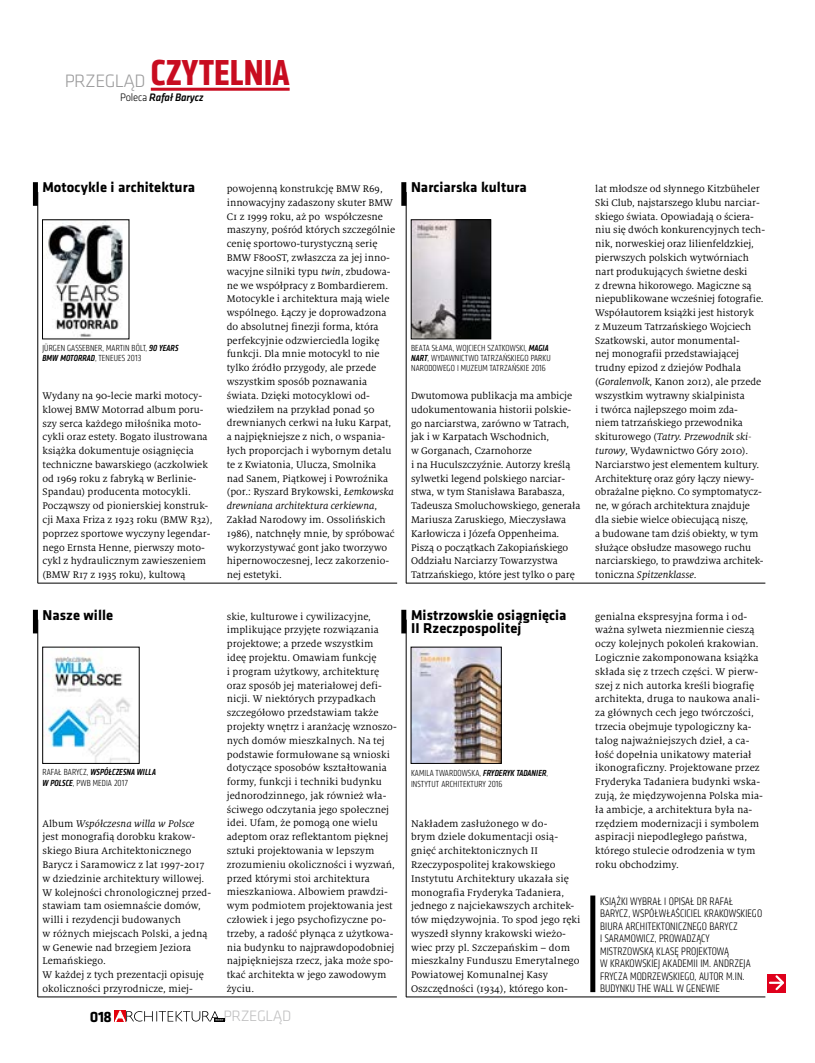
<style>
.page{position:relative;width:815px;height:1063px;background:#fff}
.page>*{position:absolute;margin:0;border:0;box-sizing:border-box;transform-origin:0 0}
.t1{font:700 condensed 37.5px "Klavika";color:#c80c20}
.t2{font:300 15.62px "Klavika";letter-spacing:-.03em;color:#bfbfc0}
.t3{font:700 15.62px "Klavika";color:#000}
.t4{font:700 14.75px/13.8px "Klavika";letter-spacing:.005em;color:#000}
.t5{font:300 condensed 11.25px/12.5px "Klavika";letter-spacing:.005em;color:#000}
.t6{font:italic 500 11.25px "Klavika";letter-spacing:-.02em;color:#000;scale:.95 1}
.t7{font:10.62px/13.8px "Milo Serif Pro";color:#000}
.t8{font:300 condensed 9.12px/10.4px "Klavika";letter-spacing:.01em;color:#000}
.s1{font-weight:300;font-stretch:normal;font-size:18.62px;color:#9c9c9d}
.s2{font-weight:300;font-style:normal}
.s3{font-style:italic}
.s4{font-weight:500;font-style:italic}
</style>
<div class="page">
<svg style="left:115px;top:1011px;width:110px;height:11px"></svg>
<hr style="left:151px;top:88px;width:139px;height:3px;background:#c80c20">
<hr style="left:38px;top:620px;width:1px;height:377px;background:#000">
<div style="left:33px;top:610px;width:5px;height:23px;background:#000"></div>
<hr style="left:406px;top:997px;width:359px;height:1px;background:#000">
<hr style="left:406px;top:620px;width:1px;height:377px;background:#000">
<div style="left:401px;top:610px;width:5px;height:23px;background:#000"></div>
<hr style="left:38px;top:997px;width:359px;height:1px;background:#000">
<img style="left:413px;top:649px;width:86px;height:113px">
<img style="left:45px;top:656px;width:92px;height:106px">
<div style="left:590px;top:896px;width:5px;height:96px;background:#000"></div>
<div style="left:767px;top:974px;width:18px;height:18px;background:#df001c"></div>
<svg style="left:770px;top:974px;width:16px;height:18px"></svg>
<hr style="left:38px;top:192px;width:1px;height:391px;background:#000">
<div style="left:33px;top:182px;width:5px;height:24px;background:#000"></div>
<hr style="left:406px;top:583px;width:359px;height:1px;background:#000">
<hr style="left:38px;top:583px;width:359px;height:1px;background:#000">
<img style="left:46px;top:223px;width:77px;height:114px">
<img style="left:413px;top:222px;width:76px;height:115px">
<div style="left:411px;top:220px;width:80px;height:119px;border:1px solid #000"></div>
<hr style="left:406px;top:192px;width:1px;height:391px;background:#000">
<div style="left:401px;top:182px;width:5px;height:24px;background:#000"></div>
<h1 class="t1" style="left:65px;top:49px;width:226px"><span class="s1">PRZEGLĄD</span> CZYTELNIA</h1>
<p class="t6" style="left:120px;top:89px;width:89px"><span class="s2">Poleca</span> Rafał Barycz</p>
<h3 class="t4" style="left:43px;top:180px;width:154px">Motocykle i architektura</h3>
<p class="t7" style="left:227px;top:182px;width:170px">powojenną konstrukcję BMW R69, innowacyjny zadaszony skuter BMW C1 z 1999 roku, aż po współczesne maszyny, pośród których szczególnie cenię sportowo-turystyczną serię BMW F800ST, zwłaszcza za jej inno&shy;wacyjne silniki typu <span class="s3">twin</span>, zbudowa&shy;ne we współpracy z Bombardierem.<br>Motocykle i architektura mają wiele wspólnego. Łączy je doprowadzona do absolutnej finezji forma, która perfekcyjnie odzwierciedla logikę funkcji. Dla mnie motocykl to nie tylko źródło przygody, ale przede wszystkim sposób poznawania świata. Dzięki motocyklowi od&shy;wiedziłem na przykład ponad 50 drewnianych cerkwi na łuku Karpat, a najpiękniejsze z nich, o wspania&shy;łych proporcjach i wybornym detalu te z Kwiatonia, Ulucza, Smolnika nad Sanem, Piątkowej i Powroźnika (por.: Ryszard Brykowski, <span class="s3">Łemkowska drewniana architektura cerkiewna</span>, Zakład Narodowy im. Ossolińskich 1986), natchnęły mnie, by spróbować wykorzystywać gont jako tworzywo hipernowoczesnej, lecz zakorzenio&shy;nej estetyki.</p>
<h3 class="t4" style="left:411px;top:180px;width:117px">Narciarska kultura</h3>
<p class="t8" style="left:43px;top:343px;width:137px">JÜRGEN GASSEBNER, MARTIN BÖLT, <span class="s4">90 YEARS<br>BMW MOTORRAD</span>, TENEUES 2013</p>
<p class="t8" style="left:411px;top:343px;width:141px">BEATA SŁAMA, WOJCIECH SZATKOWSKI, <span class="s4">MAGIA<br>NART</span>, WYDAWNICTWO TATRZAŃSKIEGO PARKU<br>NARODOWEGO I MUZEUM TATRZAŃSKIE 2016</p>
<p class="t7" style="left:43px;top:389px;width:172px">Wydany na 90-lecie marki motocy&shy;klowej BMW Motorrad album poru&shy;szy serca każdego miłośnika moto&shy;cykli oraz estety. Bogato ilustrowana książka dokumentuje osiągnięcia techniczne bawarskiego (aczkolwiek od 1969 roku z fabryką w Berlinie-Spandau) producenta motocykli.<br>Począwszy od pionierskiej konstruk&shy;cji Maxa Friza z 1923 roku (BMW R32), poprzez sportowe wyczyny legendar&shy;nego Ernsta Henne, pierwszy moto&shy;cykl z hydraulicznym zawieszeniem (BMW R17 z 1935 roku), kultową</p>
<p class="t7" style="left:411px;top:389px;width:171px">Dwutomowa publikacja ma ambicje udokumentowania historii polskie&shy;go narciarstwa, zarówno w Tatrach, jak i w Karpatach Wschodnich,<br>w Gorganach, Czarnohorze<br>i na Huculszczyźnie. Autorzy kreślą sylwetki legend polskiego narciar&shy;stwa, w tym Stanisława Barabasza, Tadeusza Smoluchowskiego, generała Mariusza Zaruskiego, Mieczysława Karłowicza i Józefa Oppenheima.<br>Piszą o początkach Zakopiańskiego Oddziału Narciarzy Towarzystwa Tatrzańskiego, które jest tylko o parę</p>
<h3 class="t4" style="left:43px;top:607px;width:72px">Nasze wille</h3>
<p class="t7" style="left:227px;top:609px;width:171px">skie, kulturowe i cywilizacyjne, implikujące przyjęte rozwiązania projektowe; a przede wszystkim<br>ideę projektu. Omawiam funkcję<br>i program użytkowy, architekturę oraz sposób jej materiałowej defi&shy;nicji. W niektórych przypadkach szczegółowo przedstawiam także projekty wnętrz i aranżację wznoszo&shy;nych domów mieszkalnych. Na tej podstawie formułowane są wnioski dotyczące sposobów kształtowania formy, funkcji i techniki budynku jednorodzinnego, jak również wła&shy;ściwego odczytania jego społecznej idei. Ufam, że pomogą one wielu adeptom oraz reflektantom pięknej sztuki projektowania w lepszym zrozumieniu okoliczności i wyzwań, przed którymi stoi architektura mieszkaniowa. Albowiem prawdzi&shy;wym podmiotem projektowania jest człowiek i jego psychofizyczne po&shy;trzeby, a radość płynąca z użytkowa&shy;nia budynku to najprawdopodobniej najpiękniejsza rzecz, jaka może spo&shy;tkać architekta w jego zawodowym życiu.</p>
<h3 class="t4" style="left:411px;top:607px;width:157px">Mistrzowskie osiągnięcia<br>II Rzeczpospolitej</h3>
<p class="t8" style="left:43px;top:767px;width:115px">RAFAŁ BARYCZ, <span class="s4">WSPÓŁCZESNA WILLA<br>W POLSCE</span>, PWB MEDIA 2017</p>
<p class="t8" style="left:411px;top:768px;width:139px">KAMILA TWARDOWSKA, <span class="s4">FRYDERYK TADANIER</span>,<br>INSTYTUT ARCHITEKTURY 2016</p>
<p class="t7" style="left:43px;top:816px;width:170px">Album <span class="s3">Współczesna willa w Polsce </span>jest monografią dorobku krakow&shy;skiego Biura Architektonicznego<br>Barycz i Saramowicz z lat 1997-2017 w dziedzinie architektury willowej.<br>W kolejności chronologicznej przed&shy;stawiam tam osiemnaście domów, willi i rezydencji budowanych<br>w różnych miejscach Polski, a jedną w Genewie nad brzegiem Jeziora<br>Lemańskiego.<br>W każdej z tych prezentacji opisuję okoliczności przyrodnicze, miej-</p>
<p class="t7" style="left:411px;top:816px;width:171px">Nakładem zasłużonego w do-<br>brym dziele dokumentacji osią&shy;gnięć architektonicznych II<br>Rzeczypospolitej krakowskiego<br>Instytutu Architektury ukazała się monografia Fryderyka Tadaniera, jednego z najciekawszych architek&shy;tów międzywojnia. To spod jego ręki wyszedł słynny krakowski wieżo&shy;wiec przy pl. Szczepańskim – dom mieszkalny Funduszu Emerytalnego<br>Powiatowej Komunalnej Kasy<br>Oszczędności (1934), którego kon-</p>
<h2 class="t3" style="left:90px;top:1005px;width:24px">018</h2>
<h2 class="t2" style="left:224px;top:1007px;width:69px">PRZEGLĄD</h2>
<p class="t7" style="left:595px;top:182px;width:171px">lat młodsze od słynnego Kitzbüheler Ski Club, najstarszego klubu narciar&shy;skiego świata. Opowiadają o ściera&shy;niu się dwóch konkurencyjnych tech&shy;nik, norweskiej oraz lilienfeldzkiej, pierwszych polskich wytwórniach nart produkujących świetne deski<br>z drewna hikorowego. Magiczne są niepublikowane wcześniej fotografie.<br>Współautorem książki jest historyk<br>z Muzeum Tatrzańskiego Wojciech Szatkowski, autor monumental-<br>nej monografii przedstawiającej trudny epizod z dziejów Podhala (<span class="s3">Goralenvolk</span>, Kanon 2012), ale przede wszystkim wytrawny skialpinista<br>i twórca najlepszego moim zda-<br>niem tatrzańskiego przewodnika skiturowego (<span class="s3">Tatry. Przewodnik ski&shy;turowy</span>, Wydawnictwo Góry 2010).<br>Narciarstwo jest elementem kultury.<br>Architekturę oraz góry łączy niewy&shy;obrażalne piękno. Co symptomatycz&shy;ne, w górach architektura znajduje dla siebie wielce obiecującą niszę,<br>a budowane tam dziś obiekty, w tym służące obsłudze masowego ruchu narciarskiego, to prawdziwa architek&shy;toniczna <span class="s3">Spitzenklasse</span>.</p>
<p class="t7" style="left:595px;top:609px;width:169px">genialna ekspresyjna forma i od&shy;ważna sylweta niezmiennie cieszą oczy kolejnych pokoleń krakowian.<br>Logicznie zakomponowana książka składa się z trzech części. W pierw&shy;szej z nich autorka kreśli biografię architekta, druga to naukowa anali&shy;za głównych cech jego twórczości, trzecia obejmuje typologiczny ka&shy;talog najważniejszych dzieł, a ca&shy;łość dopełnia unikatowy materiał ikonograficzny. Projektowane przez Fryderyka Tadaniera budynki wska&shy;zują, że międzywojenna Polska mia&shy;ła ambicje, a architektura była na&shy;rzędziem modernizacji i symbolem aspiracji niepodległego państwa, którego stulecie odrodzenia w tym roku obchodzimy.</p>
<p class="t5" style="left:600px;top:895px;width:164px">KSIĄŻKI WYBRAŁ I OPISAŁ DR RAFAŁ<br>BARYCZ, WSPÓŁWŁAŚCICIEL KRAKOWSKIEGO<br>BIURA ARCHITEKTONICZNEGO BARYCZ<br>I SARAMOWICZ, PROWADZĄCY<br>MISTRZOWSKĄ KLASĘ PROJEKTOWĄ<br>W KRAKOWSKIEJ AKADEMII IM. ANDRZEJA<br>FRYCZA MODRZEWSKIEGO, AUTOR M.IN.<br>BUDYNKU THE WALL W GENEWIE</p>
</div>
